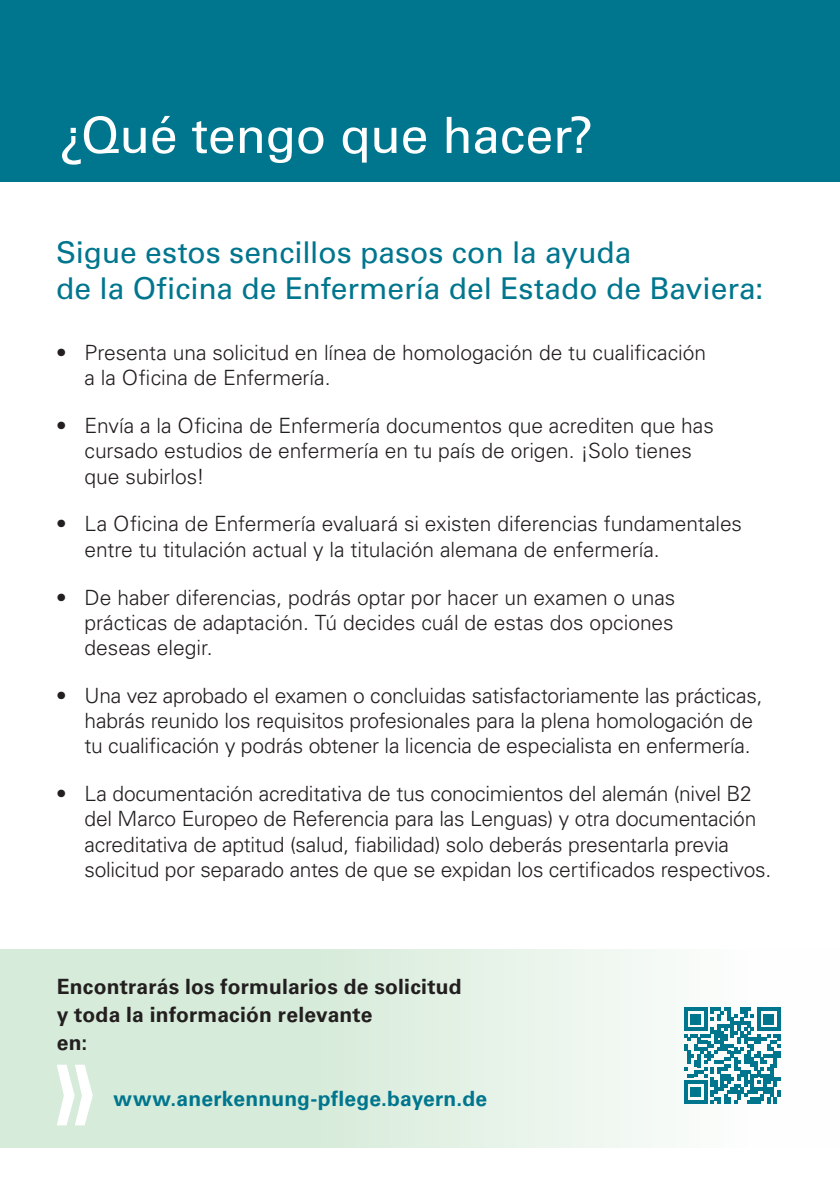
<style>
.page{position:relative;width:840px;height:1191px;background:#fff}
.page>*{position:absolute;margin:0;border:0;box-sizing:border-box;transform-origin:0 0}
.Head_groß{font:50px "Univers LT Std";letter-spacing:-.005em;color:#fff}
.Headline{font:30px/36px "Univers LT Std";color:#00768e}
.t1{font:300 21px/25.2px "Univers LT Std";letter-spacing:-.01em;color:#231f20}
.Fließtext_eingerückt{font:700 21px/28px "Univers LT Std";letter-spacing:.01em;color:#231f20}
.Fließtext_eingerückt-2{font:700 21px "Univers LT Std";letter-spacing:.01em;color:#00768e}
</style>
<div class="page">
<div style="left:0;top:949px;width:839px;height:198px;background:linear-gradient(to right,#cce6d0,#fbfdfd)"></div>
<div style="left:0;top:0;width:839px;height:181px;background:#00768e"></div>
<svg style="left:57px;top:1064px;width:36px;height:61px"></svg>
<svg style="left:683px;top:1007px;width:97px;height:96px"></svg>
<h2 class="Head_groß" style="left:59px;top:106px;width:535px">¿Qué tengo que hacer?</h2>
<h3 class="Headline" style="left:56px;top:234px;width:708px">Sigue estos sencillos pasos con la ayuda<br>de la Oficina de Enfermería del Estado de Baviera:</h3>
<p class="t1" style="left:84px;top:340px;width:623px;text-indent:-28px">• Presenta una solicitud en línea de homologación de tu cualificación a la Oficina de Enfermería.</p>
<p class="t1" style="left:84px;top:413px;width:630px;text-indent:-28px">• Envía a la Oficina de Enfermería documentos que acrediten que has cursado estudios de enfermería en tu país de origen. ¡Solo tienes que subirlos!</p>
<p class="t1" style="left:84px;top:511px;width:658px;text-indent:-28px">• La Oficina de Enfermería evaluará si existen diferencias fundamentales entre tu titulación actual y la titulación alemana de enfermería.</p>
<p class="t1" style="left:84px;top:584px;width:592px;text-align:justify;text-indent:-28px">• De haber diferencias, podrás optar por hacer un examen o unas prácticas de adaptación. Tú decides cuál de estas dos opciones deseas elegir.</p>
<p class="t1" style="left:84px;top:683px;width:679px;text-indent:-28px">• Una vez aprobado el examen o concluidas satisfactoriamente las prácticas, habrás reunido los requisitos profesionales para la plena homologación de tu cualificación y podrás obtener la licencia de especialista en enfermería.</p>
<p class="t1" style="left:84px;top:781px;width:687px;text-indent:-28px">• La documentación acreditativa de tus conocimientos del alemán (nivel B2 del Marco Europeo de Referencia para las Lenguas) y otra documentación acreditativa de aptitud (salud, fiabilidad) solo deberás presentarla previa solicitud por separado antes de que se expidan los certificados respectivos.</p>
<p class="Fließtext_eingerückt" style="left:57px;top:972px;width:406px">Encontrarás los formularios de solicitud y toda la información relevante<br>en:</p>
<p class="Fließtext_eingerückt-2" style="left:113px;top:1086px;width:375px">www.anerkennung-pflege.bayern.de</p>
</div>
